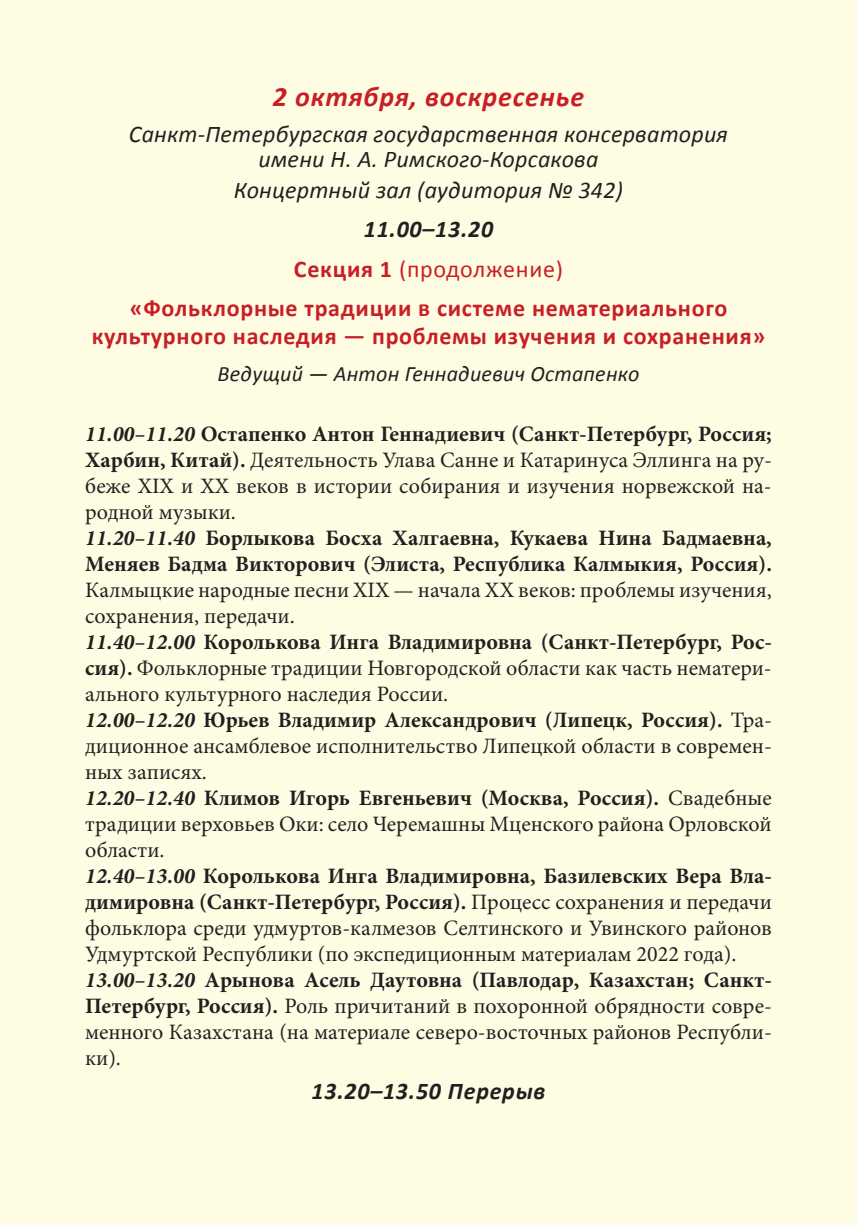
<style>
.page{position:relative;width:857px;height:1225px;background:#fff}
.page>*{position:absolute;margin:0;border:0;box-sizing:border-box;transform-origin:0 0}
.t1{font:italic 700 28px "Calibri";letter-spacing:.03em;color:#c81f26}
.t2{font:700 24px/39.4px "Calibri";letter-spacing:.03em;color:#c81f26;text-align:center}
.t3{font:italic 24px/25px "Calibri";letter-spacing:.01em;color:#231f20;text-align:center}
.t4{font:italic 700 24px "Calibri";letter-spacing:.03em;color:#231f20}
.t5{font:22px/26px "Minion Pro";color:#231f20}
.t6{font:700 22px/26px "Minion Pro";color:#231f20}
.t7{font:italic 22px "Calibri";letter-spacing:.01em;color:#231f20}
.s1{font-style:italic;color:#231f20}
.s2{font-weight:400}
.s3{font-style:italic}
.s4{font-weight:700;font-style:italic}
.s5{font-weight:700}
</style>
<div class="page">
<div style="left:0;top:0;width:856px;height:1225px;background:#fffce4"></div>
<p class="t1" style="left:273px;top:79px;width:312px">2 октября, воскресенье</p>
<p class="t3" style="left:129px;top:121px;width:600px">Санкт-Петербургская государственная консерватория имени Н. А. Римского-Корсакова</p>
<p class="t3" style="left:234px;top:177px;width:390px">Концертный зал (аудитория № 342)</p>
<p class="t2" style="left:130px;top:210px;width:598px"><span class="s1">11.00–13.20<br></span>Секция 1 <span class="s2">(продолжение)<br></span>«Фольклорные традиции в системе нематериального</p>
<p class="t2" style="left:92px;top:316px;width:674px">культурного наследия — проблемы изучения и сохранения»</p>
<p class="t7" style="left:217px;top:358px;width:423px">Ведущий — Антон Геннадиевич Остапенко</p>
<p class="t6" style="left:85px;top:421px;width:688px"><span class="s3">11.00–11.20</span> Остапенко Антон Геннадиевич (Санкт-Петербург, Россия; Харбин, Китай). <span class="s2">Деятельность Улава Санне и Катаринуса Эллинга на ру&shy;беже XIX и ХХ веков в истории собирания и изучения норвежской на&shy;родной музыки.<br></span><span class="s3">11.20–11.40</span> Борлыкова Босха Халгаевна, Кукаева Нина Бадмаевна, Меняев Бадма Викторович (Элиста, Республика Калмыкия, Россия).</p>
<p class="t5" style="left:85px;top:577px;width:688px">Калмыцкие народные песни XIX — начала XX веков: проблемы изучения, сохранения, передачи.<br><span class="s4">11.40–12.00</span> <span class="s5">Королькова Инга Владимировна (Санкт-Петербург, Рос&shy;сия).</span> Фольклорные традиции Новгородской области как часть нематери&shy;ального культурного наследия России.<br><span class="s4">12.00–12.20</span> <span class="s5">Юрьев Владимир Александрович (Липецк, Россия).</span> Тра&shy;диционное ансамблевое исполнительство Липецкой области в современ&shy;ных записях.<br><span class="s4">12.20–12.40</span> <span class="s5">Климов Игорь Евгеньевич (Москва, Россия).</span> Свадебные традиции верховьев Оки: село Черемашны Мценского района Орловской области.<br><span class="s4">12.40–13.00</span> <span class="s5">Королькова Инга Владимировна, Базилевских Вера Вла&shy;димировна (Санкт-Петербург, Россия).</span> Процесс сохранения и передачи фольклора среди удмуртов-калмезов Селтинского и Увинского районов Удмуртской Республики (по экспедиционным материалам 2022 года).<br><span class="s4">13.00–13.20</span> <span class="s5">Арынова Асель Даутовна (Павлодар, Казахстан; Санкт-Петербург, Россия).</span> Роль причитаний в похоронной обрядности совре&shy;менного Казахстана (на материале северо-восточных районов Республи&shy;ки).</p>
<p class="t4" style="left:311px;top:1075px;width:235px">13.20–13.50 Перерыв</p>
</div>
